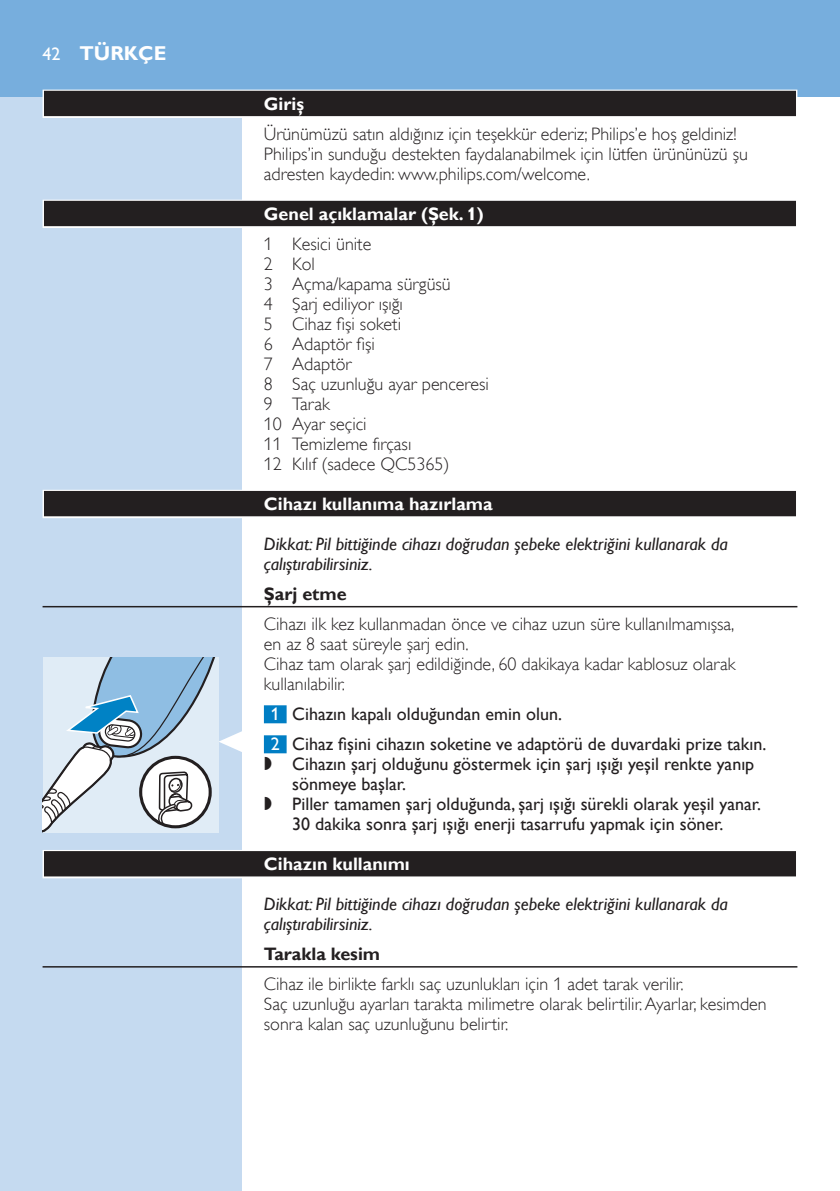
<style>
.page{position:relative;width:840px;height:1191px;background:#fff}
.page>*{position:absolute;margin:0;border:0;box-sizing:border-box;transform-origin:0 0}
.t1{font:700 20px "Gill Sans Alt One WGL";color:#fff}
.t2{font:18px/20px "Gill Sans Alt One WGL Light";color:#231f20}
.t3{font:18px/30px "Gill Sans Alt One WGL";color:#231f20}
.t4{font:italic 18px/20px "Gill Sans Alt One WGL";color:#231f20}
.t5{font:700 18px "Gill Sans Alt One WGL";color:#fff}
.t6{font:700 18px "Gill Sans Alt One WGL";color:#231f20}
.t7{font:18px "Gill Sans Alt One WGL";color:#fff}
.s1{color:#fff}
.s2{font-family:"Philips Ll Font Plain"}
</style>
<div class="page">
<div style="left:0;top:95px;width:241px;height:1096px;background:#c5daf0"></div>
<div style="left:0;top:0;width:839px;height:96px;background:#77aedd"></div>
<div style="left:43px;top:90px;width:754px;height:28px;background:#e4e3e3"></div>
<div style="left:44px;top:91px;width:751px;height:25px;background:#231f20"></div>
<div style="left:43px;top:200px;width:754px;height:28px;background:#d9d9d9"></div>
<div style="left:44px;top:201px;width:751px;height:25px;background:#231f20"></div>
<div style="left:43px;top:490px;width:754px;height:28px;background:#bdbcbc"></div>
<div style="left:44px;top:491px;width:751px;height:25px;background:#231f20"></div>
<hr style="left:43px;top:606px;width:754px;height:1px;background:#231f20">
<div style="left:264px;top:705px;width:22px;height:18px;background:#007ec4"></div>
<div style="left:264px;top:735px;width:22px;height:18px;background:#007ec4"></div>
<div style="left:43px;top:850px;width:754px;height:28px;background:#9a9999"></div>
<div style="left:44px;top:851px;width:751px;height:25px;background:#231f20"></div>
<hr style="left:43px;top:966px;width:754px;height:1px;background:#231f20">
<svg style="left:43px;top:657px;width:199px;height:176px;background:#bed1e0"></svg>
<p class="t7" style="left:43px;top:42px;width:19px">42</p>
<p class="t1" style="left:79px;top:40px;width:86px">Türkçe</p>
<p class="t5" style="left:264px;top:92px;width:42px">Giriş</p>
<p class="t2" style="left:264px;top:124px;width:485px">Ürünümüzü satın aldığınız için teşekkür ederiz; Philips’e hoş geldiniz!<br>Philips’in sunduğu destekten faydalanabilmek için lütfen ürününüzü şu adresten kaydedin: www.philips.com/welcome.</p>
<p class="t5" style="left:264px;top:202px;width:221px">Genel açıklamalar (Şek. 1)</p>
<p class="t2" style="left:264px;top:234px;width:226px">1 Kesici ünite<br>2 Kol<br>3 Açma/kapama sürgüsü<br>4 Şarj ediliyor ışığı<br>5 Cihaz fişi soketi<br>6 Adaptör fişi<br>7 Adaptör<br>8 Saç uzunluğu ayar penceresi<br>9 Tarak<br>10 Ayar seçici<br>11 Temizleme fırçası<br>12 Kılıf (sadece QC5365)</p>
<p class="t5" style="left:264px;top:492px;width:230px">Cihazı kullanıma hazırlama</p>
<p class="t4" style="left:264px;top:534px;width:465px">Dikkat: Pil bittiğinde cihazı doğrudan şebeke elektriğini kullanarak da çalıştırabilirsiniz.</p>
<p class="t6" style="left:264px;top:582px;width:84px">Şarj etme</p>
<p class="t2" style="left:264px;top:614px;width:472px">Cihazı ilk kez kullanmadan önce ve cihaz uzun süre kullanılmamışsa, en az 8 saat süreyle şarj edin.<br>Cihaz tam olarak şarj edildiğinde, 60 dakikaya kadar kablosuz olarak kullanılabilir.</p>
<p class="t3" style="left:270px;top:699px;width:497px"><span class="s1">1</span> Cihazın kapalı olduğundan emin olun.<br><span class="s1">2</span> Cihaz fişini cihazın soketine ve adaptörü de duvardaki prize takın.</p>
<p class="t3" style="left:264px;top:749px;width:491px"><span class="s2">,</span> Cihazın şarj olduğunu göstermek için şarj ışığı yeşil renkte yanıp</p>
<p class="t3" style="left:292px;top:769px;width:115px">sönmeye başlar.</p>
<p class="t3" style="left:264px;top:789px;width:498px"><span class="s2">,</span> Piller tamamen şarj olduğunda, şarj ışığı sürekli olarak yeşil yanar.</p>
<p class="t3" style="left:292px;top:809px;width:432px">30 dakika sonra şarj ışığı enerji tasarrufu yapmak için söner.</p>
<p class="t5" style="left:264px;top:852px;width:147px">Cihazın kullanımı</p>
<p class="t4" style="left:264px;top:894px;width:465px">Dikkat: Pil bittiğinde cihazı doğrudan şebeke elektriğini kullanarak da çalıştırabilirsiniz.</p>
<p class="t6" style="left:264px;top:942px;width:118px">Tarakla kesim</p>
<p class="t2" style="left:264px;top:974px;width:504px">Cihaz ile birlikte farklı saç uzunlukları için 1 adet tarak verilir.<br>Saç uzunluğu ayarları tarakta milimetre olarak belirtilir. Ayarlar, kesimden sonra kalan saç uzunluğunu belirtir.</p>
</div>
